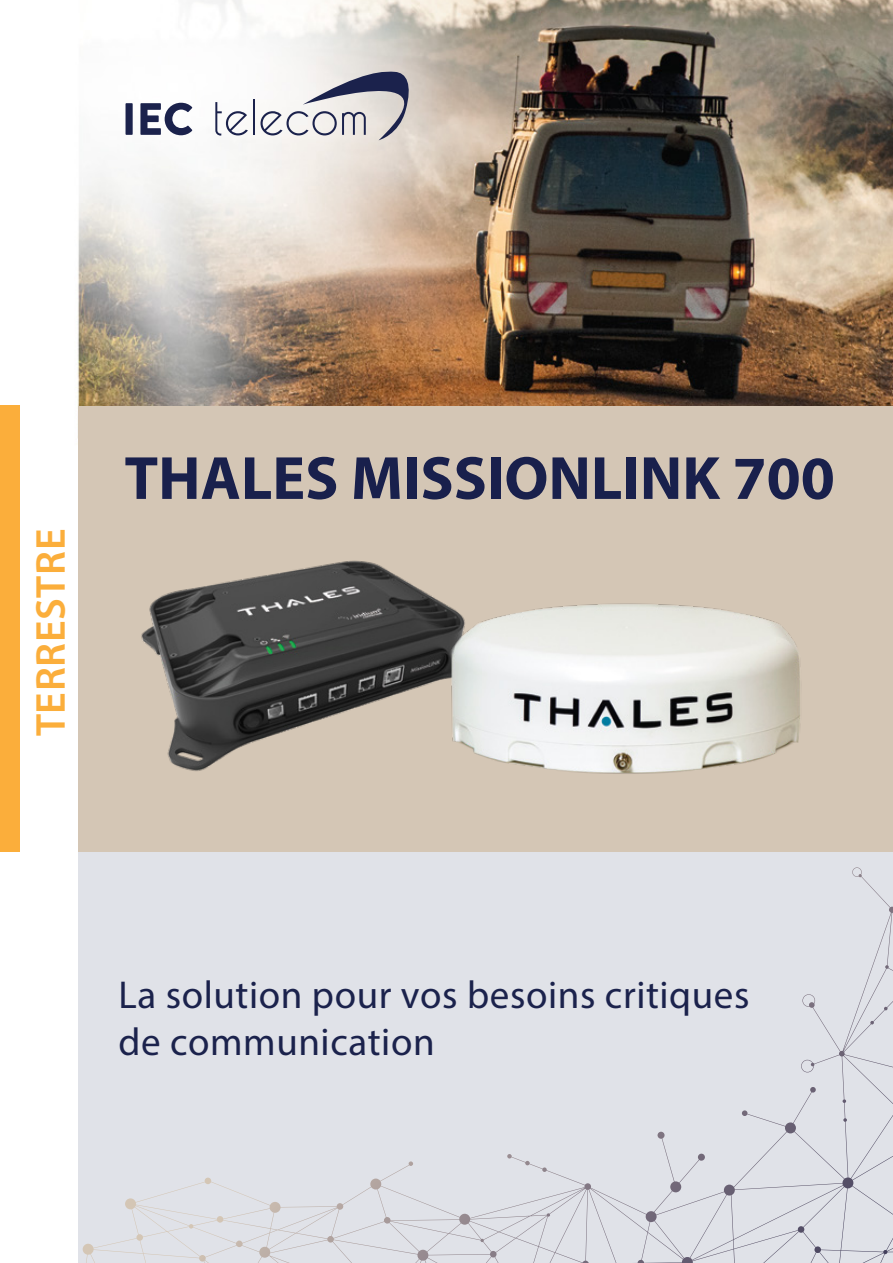
<style>
.page{position:relative;width:893px;height:1263px;background:#fff}
.page>*{position:absolute;margin:0;border:0;box-sizing:border-box;transform-origin:0 0}
.t1{font:700 61.5px "Myriad Pro";color:#19204c}
.t2{font:600 42px "Myriad Pro";letter-spacing:.015em;color:#fbae3b}
.t3{font:39px/46.8px "Myriad Pro";letter-spacing:.015em;color:#1b224c}
</style>
<div class="page">
<img style="left:77px;top:0;width:816px;height:438px">
<div style="left:78px;top:406px;width:815px;height:446px;background:#d4c6b5"></div>
<div style="left:78px;top:852px;width:815px;height:411px;background:#e0e2e8"></div>
<div style="left:0;top:405px;width:20px;height:447px;background:#fbae3b"></div>
<div style="left:126px;top:103px;width:7px;height:32px;background:#1b224c"></div>
<svg style="left:140px;top:103px;width:52px;height:32px"></svg>
<hr style="left:253px;top:100px;width:2px;height:35px;background:#1b224c">
<svg style="left:261px;top:57px;width:205px;height:83px"></svg>
<svg style="left:215px;top:102px;width:33px;height:34px"></svg>
<svg style="left:507px;top:867px;width:384px;height:347px"></svg>
<img style="left:141px;top:560px;width:290px;height:211px">
<img style="left:431px;top:595px;width:369px;height:179px">
<p class="t2" style="left:24px;top:736px;width:209px;rotate:-90deg">TERRESTRE</p>
<h1 class="t1" style="left:124px;top:438px;width:712px">THALES MISSIONLINK 700</h1>
<p class="t3" style="left:118px;top:971px;width:632px">La solution pour vos besoins critiques de communication</p>
</div>
